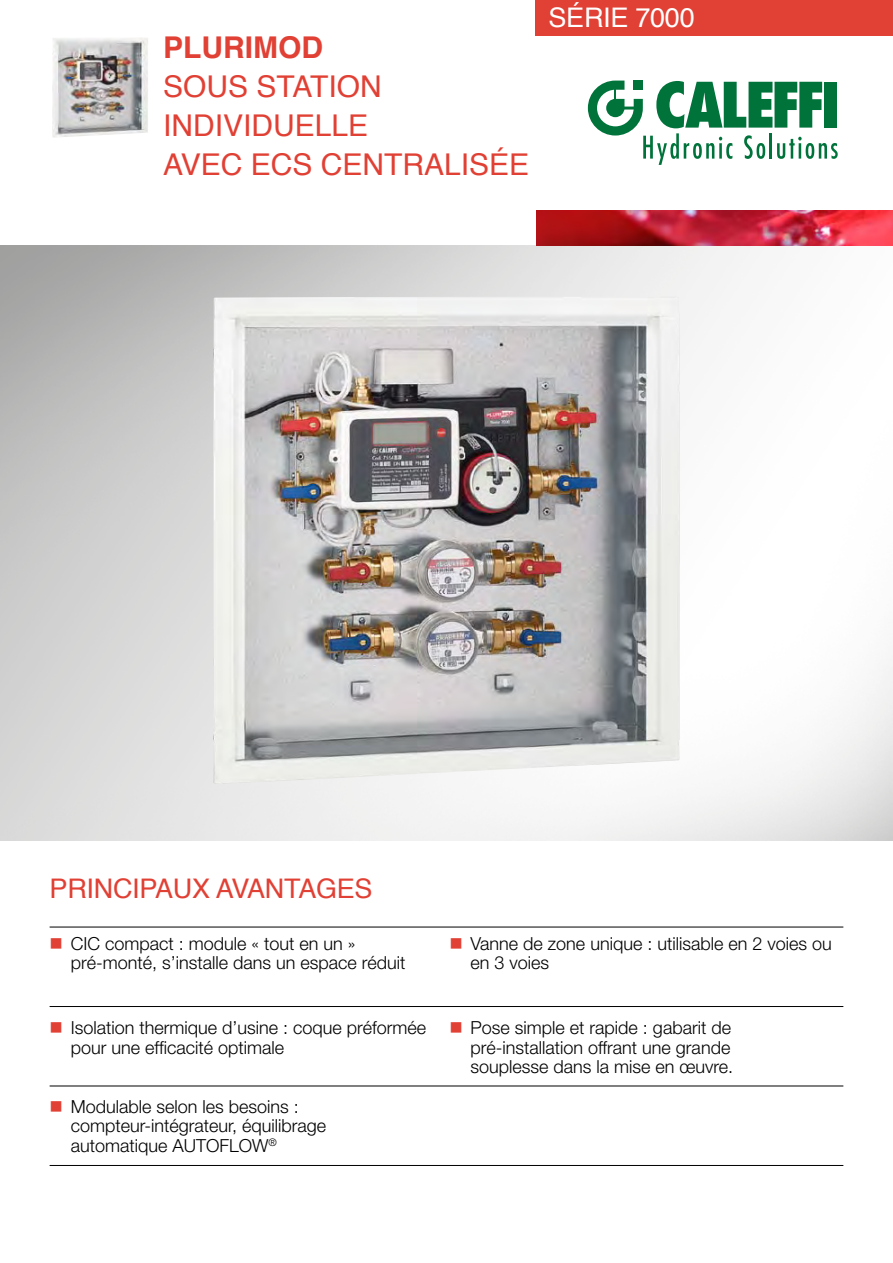
<style>
.page{position:relative;width:893px;height:1263px;background:#fff}
.page>*{position:absolute;margin:0;border:0;box-sizing:border-box;transform-origin:0 0}
.t1{font:30px/39px "Helvetica";color:#e14034}
.t2{font:700 30px "Helvetica";color:#e14034}
.t3{font:27px "Helvetica";letter-spacing:-.01em;color:#e14034}
.t4{font:27px "Helvetica";letter-spacing:-.01em;color:#fff}
.t5{font:300 18px/19.5px "Helvetica Neue";color:#000}
.s1{color:#e14034}
</style>
<div class="page">
<svg style="left:588px;top:81px;width:250px;height:84px"></svg>
<img style="left:52px;top:38px;width:96px;height:100px">
<img style="left:536px;top:210px;width:357px;height:36px">
<img style="left:213px;top:297px;width:467px;height:487px">
<div style="left:536px;top:0;width:357px;height:35px;background:#e14034"></div>
<hr style="left:50px;top:927px;width:793px;height:1px;background:#000">
<hr style="left:50px;top:1006px;width:793px;height:1px;background:#000">
<hr style="left:50px;top:1085px;width:793px;height:1px;background:#000">
<hr style="left:50px;top:1165px;width:793px;height:1px;background:#000">
<h1 class="t2" style="left:163px;top:27px;width:161px">PLURIMOD</h1>
<h1 class="t1" style="left:163px;top:69px;width:364px">SOUS STATION<br>INDIVIDUELLE<br>AVEC ECS CENTRALISÉE</h1>
<h2 class="t4" style="left:549px;top:-1px;width:34px">SÉRIE</h2>
<h2 class="t4" style="left:635px;top:-1px;width:61px">7000</h2>
<h2 class="t3" style="left:50px;top:870px;width:324px">PRINCIPAUX AVANTAGES</h2>
<p class="t5" style="left:71px;top:933px;width:336px;text-indent:-21px"><span class="s1">■</span> CIC compact : module « tout en un » pré-monté, s’installe dans un espace réduit</p>
<p class="t5" style="left:471px;top:933px;width:363px;text-indent:-21px"><span class="s1">■</span> Vanne de zone unique : utilisable en 2 voies ou en 3 voies</p>
<p class="t5" style="left:71px;top:1017px;width:357px;text-indent:-21px"><span class="s1">■</span> Isolation thermique d’usine : coque préformée pour une efficacité optimale</p>
<p class="t5" style="left:471px;top:1017px;width:264px;text-indent:-21px"><span class="s1">■</span> Pose simple et rapide : gabarit de pré-installation offrant une grande souplesse dans la mise en œuvre.</p>
<p class="t5" style="left:71px;top:1096px;width:257px;text-indent:-21px"><span class="s1">■</span> Modulable selon les besoins : compteur-intégrateur, équilibrage automatique Autoflow<sup>®</sup></p>
</div>
